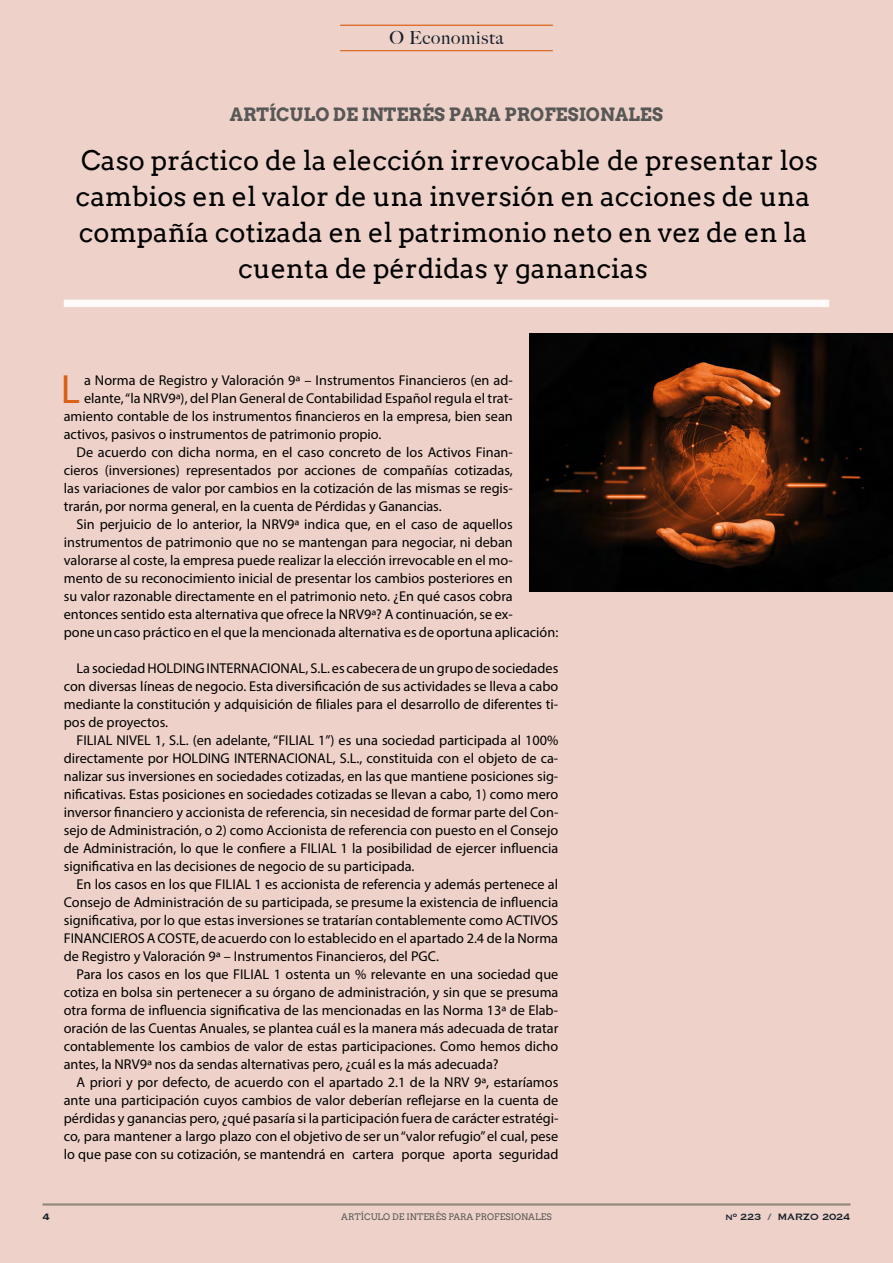
<style>
.page{position:relative;width:893px;height:1263px;background:#eed2c9}
.page>*{position:absolute;margin:0;border:0;box-sizing:border-box;transform-origin:0 0}
.t1{font:40.95px "Myriad Pro";color:#db6017}
.t2{font:27px/36px "Arvo";color:#000;text-align:center}
.t3{font:700 18px "Arvo";color:#575756}
.t4{font:500 18px "Big Caslon";letter-spacing:.04em;color:#141e29}
.t5{font:14.25px/18px "Myriad Pro";color:#000;text-align:justify}
.t6{font:12px "Copperplate";letter-spacing:-.03em;color:#141e29}
.t7{font:700 12px "Copperplate";color:#141e29}
.t8{font:9px "Arvo";color:#575756}
.s1{color:#63656a}
</style>
<div class="page">
<hr style="left:43px;top:1203px;width:807px;height:2px;background:#97897c">
<hr style="left:340px;top:25px;width:213px;height:1px;background:#db6017">
<hr style="left:340px;top:50px;width:213px;height:1px;background:#db6017">
<hr style="left:340px;top:51px;width:213px;height:1px;background:#db6017">
<div style="left:64px;top:300px;width:765px;height:7px;background:#fff"></div>
<img style="left:530px;top:334px;width:363px;height:257px">
<p class="t4" style="left:389px;top:23px;width:116px">O Economista</p>
<p class="t3" style="left:230px;top:104px;width:435px">ARTÍCULO DE INTERÉS PARA PROFESIONALES</p>
<h2 class="t2" style="left:76px;top:142px;width:744px">Caso práctico de la elección irrevocable de presentar los cambios en el valor de una inversión en acciones de una compañía cotizada en el patrimonio neto en vez de en la cuenta de pérdidas y ganancias</h2>
<h1 class="t1" style="left:61px;top:364px;width:21px">L</h1>
<p class="t5" style="left:84px;top:371px;width:430px">a Norma de Registro y Valoración 9ª – Instrumentos Financieros (en ad-</p>
<p class="t5" style="left:84px;top:389px;width:430px">elante, “la NRV9ª), del Plan General de Contabilidad Español regula el trat-</p>
<p class="t5" style="left:64px;top:407px;width:450px">amiento contable de los instrumentos financieros en la empresa, bien sean</p>
<p class="t5" style="left:64px;top:425px;width:319px">activos, pasivos o instrumentos de patrimonio propio.</p>
<p class="t5" style="left:77px;top:443px;width:438px">De acuerdo con dicha norma, en el caso concreto de los Activos Finan-</p>
<p class="t5" style="left:64px;top:461px;width:451px">cieros (inversiones) representados por acciones de compañías cotizadas,</p>
<p class="t5" style="left:64px;top:479px;width:451px">las variaciones de valor por cambios en la cotización de las mismas se regis-</p>
<p class="t5" style="left:64px;top:497px;width:379px">trarán, por norma general, en la cuenta de Pérdidas y Ganancias.</p>
<p class="t5" style="left:77px;top:515px;width:438px">Sin perjuicio de lo anterior, la NRV9ª indica que, en el caso de aquellos</p>
<p class="t5" style="left:64px;top:533px;width:451px">instrumentos de patrimonio que no se mantengan para negociar, ni deban</p>
<p class="t5" style="left:64px;top:551px;width:451px">valorarse al coste, la empresa puede realizar la elección irrevocable en el mo-</p>
<p class="t5" style="left:64px;top:569px;width:451px">mento de su reconocimiento inicial de presentar los cambios posteriores en</p>
<p class="t5" style="left:64px;top:587px;width:450px">su valor razonable directamente en el patrimonio neto. ¿En qué casos cobra</p>
<p class="t5" style="left:64px;top:605px;width:451px">entonces sentido esta alternativa que ofrece la NRV9ª? A continuación, se ex-</p>
<p class="t5" style="left:64px;top:623px;width:496px">pone un caso práctico en el que la mencionada alternativa es de oportuna aplicación:</p>
<p class="t5" style="left:64px;top:659px;width:496px;text-indent:13px">La sociedad HOLDING INTERNACIONAL, S.L. es cabecera de un grupo de sociedades con diversas líneas de negocio. Esta diversificación de sus actividades se lleva a cabo mediante la constitución y adquisición de filiales para el desarrollo de diferentes ti&shy;pos de proyectos.</p>
<p class="t5" style="left:64px;top:731px;width:496px;text-indent:13px">FILIAL NIVEL 1, S.L. (en adelante, “FILIAL 1”) es una sociedad participada al 100% directamente por HOLDING INTERNACIONAL, S.L., constituida con el objeto de ca&shy;nalizar sus inversiones en sociedades cotizadas, en las que mantiene posiciones sig&shy;nificativas. Estas posiciones en sociedades cotizadas se llevan a cabo, 1) como mero inversor financiero y accionista de referencia, sin necesidad de formar parte del Con&shy;sejo de Administración, o 2) como Accionista de referencia con puesto en el Consejo de Administración, lo que le confiere a FILIAL 1 la posibilidad de ejercer influencia significativa en las decisiones de negocio de su participada.</p>
<p class="t5" style="left:64px;top:875px;width:496px;text-indent:13px">En los casos en los que FILIAL 1 es accionista de referencia y además pertenece al Consejo de Administración de su participada, se presume la existencia de influencia significativa, por lo que estas inversiones se tratarían contablemente como ACTIVOS FINANCIEROS A COSTE, de acuerdo con lo establecido en el apartado 2.4 de la Norma de Registro y Valoración 9ª – Instrumentos Financieros, del PGC.</p>
<p class="t5" style="left:64px;top:965px;width:496px;text-indent:13px">Para los casos en los que FILIAL 1 ostenta un % relevante en una sociedad que cotiza en bolsa sin pertenecer a su órgano de administración, y sin que se presuma otra forma de influencia significativa de las mencionadas en las Norma 13ª de Elab&shy;oración de las Cuentas Anuales, se plantea cuál es la manera más adecuada de tratar contablemente los cambios de valor de estas participaciones. Como hemos dicho antes, la NRV9ª nos da sendas alternativas pero, ¿cuál es la más adecuada?</p>
<p class="t5" style="left:64px;top:1073px;width:496px;text-indent:13px">A priori y por defecto, de acuerdo con el apartado 2.1 de la NRV 9ª, estaríamos ante una participación cuyos cambios de valor deberían reflejarse en la cuenta de pérdidas y ganancias pero, ¿qué pasaría si la participación fuera de carácter estratégi&shy;co, para mantener a largo plazo con el objetivo de ser un “valor refugio” el cual, pese lo que pase con su cotización, se mantendrá en cartera porque aporta seguridad</p>
<p class="t8" style="left:341px;top:1212px;width:212px">ARTÍCULO DE INTERÉS PARA PROFESIONALES</p>
<p class="t7" style="left:43px;top:1209px;width:9px">4</p>
<p class="t6" style="left:725px;top:1209px;width:127px">nº 223 <span class="s1">/</span> MARZO 2024</p>
</div>
